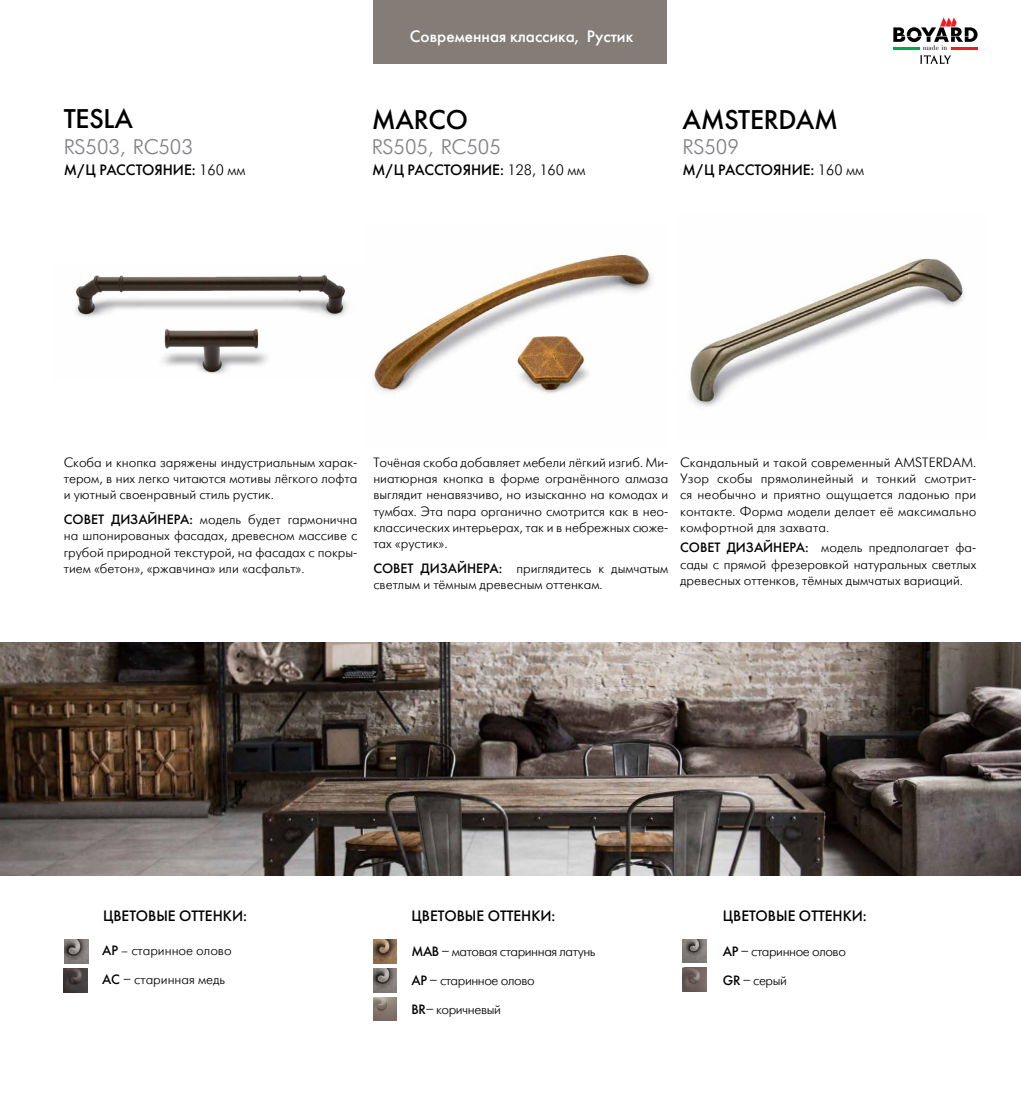
<style>
.page{position:relative;width:1021px;height:1106px;background:#fff}
.page>*{position:absolute;margin:0;border:0;box-sizing:border-box;transform-origin:0 0}
.t1{font:27px "Futura Futuris C";letter-spacing:-.01em;color:#000}
.t2{font:21px "Futuris";color:#808285}
.t3{font:16.5px "Futura Futuris C";color:#fff}
.t4{font:15px "Futura Futuris C";color:#000}
.t5{font:13.5px/16.2px "Futuris C";color:#000;text-align:justify}
.t6{font:13.5px/29.2px "Futuris C";letter-spacing:-.03em;color:#000}
.t7{font:6.9px "Usual New Plain";color:#000}
.s1{font-family:"Futuris C"}
.s2{font-family:"Futura Futuris C"}
.s3{font-family:"Minion Pro"}
</style>
<div class="page">
<img style="left:373px;top:997px;width:24px;height:23px">
<img style="left:373px;top:939px;width:24px;height:24px">
<img style="left:373px;top:968px;width:24px;height:24px">
<hr style="left:1020px;top:0;width:1px;height:1106px;background:#f1dab9">
<img style="left:0;top:642px;width:1020px;height:233px">
<div style="left:373px;top:0;width:294px;height:64px;background:#847d77"></div>
<img style="left:64px;top:968px;width:24px;height:24px">
<img style="left:64px;top:939px;width:24px;height:24px">
<img style="left:682px;top:967px;width:24px;height:24px">
<img style="left:682px;top:939px;width:24px;height:24px">
<img style="left:75px;top:275px;width:273px;height:99px">
<img style="left:372px;top:254px;width:283px;height:141px">
<img style="left:689px;top:258px;width:275px;height:149px">
<svg style="left:893px;top:17px;width:84px;height:25px"></svg>
<hr style="left:951px;top:47px;width:26px;height:3px;background:#ed1d24">
<hr style="left:893px;top:47px;width:27px;height:3px;background:#00a651">
<svg style="left:920px;top:55px;width:31px;height:9px"></svg>
<h1 class="t1" style="left:64px;top:103px;width:71px">TESLA</h1>
<h2 class="t2" style="left:64px;top:136px;width:131px">RS503, RC503</h2>
<p class="t3" style="left:410px;top:26px;width:225px">Современная классика, Рустик</p>
<h1 class="t1" style="left:372px;top:103px;width:98px">MARCO</h1>
<h2 class="t2" style="left:372px;top:136px;width:131px">RS505, RC505</h2>
<h1 class="t1" style="left:682px;top:103px;width:157px">AMSTERDAM</h1>
<h2 class="t2" style="left:682px;top:136px;width:58px">RS509</h2>
<p class="t4" style="left:64px;top:160px;width:183px">М/Ц РАССТОЯНИЕ: <span class="s1">160 мм</span></p>
<p class="t4" style="left:372px;top:161px;width:215px">М/Ц РАССТОЯНИЕ: <span class="s1">128, 160 мм</span></p>
<p class="t4" style="left:682px;top:161px;width:183px">М/Ц РАССТОЯНИЕ: <span class="s1">160 мм</span></p>
<p class="t7" style="left:922px;top:43px;width:26px">made in</p>
<p class="t5" style="left:64px;top:454px;width:295px">Скоба и кнопка заряжены индустриальным харак&shy;тером, в них легко читаются мотивы лёгкого лофта и уютный своенравный стиль рустик.</p>
<p class="t5" style="left:64px;top:512px;width:295px"><span class="s2">СОВЕТ ДИЗАЙНЕРА:</span> модель будет гармонична на шпонированых фасадах, древесном массиве с грубой природной текстурой, на фасадах с покры&shy;тием «бетон», «ржавчина» или «асфальт».</p>
<p class="t5" style="left:373px;top:454px;width:296px">Точёная скоба добавляет мебели лёгкий изгиб. Ми&shy;ниатюрная кнопка в форме огранённого алмаза выглядит ненавязчиво, но изысканно на комодах и тумбах. Эта пара органично смотрится как в нео&shy;классических интерьерах, так и в небрежных сюже&shy;тах «рустик».</p>
<p class="t5" style="left:373px;top:560px;width:296px"><span class="s2">СОВЕТ ДИЗАЙНЕРА:</span> приглядитесь к дымчатым светлым и тёмным древесным оттенкам.</p>
<p class="t5" style="left:680px;top:454px;width:298px">Скандальный и такой современный AMSTERDAM.<br>Узор скобы прямолинейный и тонкий смотрит&shy;ся необычно и приятно ощущается ладонью при контакте. Форма модели делает её максимально комфортной для захвата.</p>
<p class="t5" style="left:680px;top:540px;width:298px"><span class="s2">СОВЕТ ДИЗАЙНЕРА:</span> модель предполагает фа&shy;сады с прямой фрезеровкой натуральных светлых древесных оттенков, тёмных дымчатых вариаций.</p>
<p class="t4" style="left:103px;top:906px;width:145px">ЦВЕТОВЫЕ ОТТЕНКИ:</p>
<p class="t4" style="left:411px;top:906px;width:145px">ЦВЕТОВЫЕ ОТТЕНКИ:</p>
<p class="t4" style="left:723px;top:906px;width:145px">ЦВЕТОВЫЕ ОТТЕНКИ:</p>
<p class="t6" style="left:411px;top:936px;width:185px"><span class="s2">MAB</span> – матовая старинная латунь<br><span class="s2">AР</span> – старинное олово<br><span class="s2">BR</span>– коричневый</p>
<p class="t6" style="left:723px;top:936px;width:125px"><span class="s2">AР</span> – старинное олово<br><span class="s2">GR</span> – cерый</p>
<p class="t5" style="left:102px;top:935px;width:131px;line-height:29.2px"><span class="s2">AP</span> <span class="s3">–</span> старинное олово<br><span class="s2">AC</span> – старинная медь</p>
</div>
